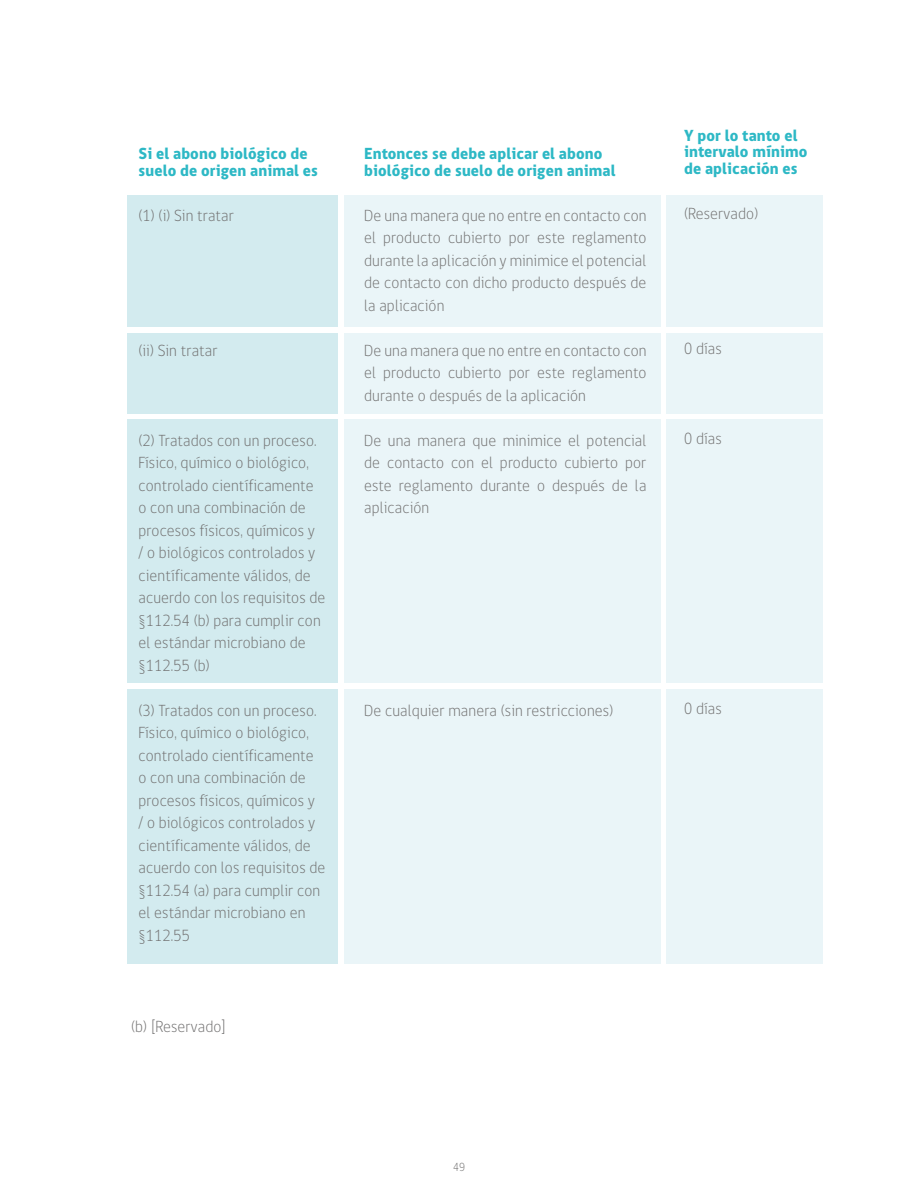
<style>
.page{position:relative;width:918px;height:1188px;background:#fff}
.page>*{position:absolute;margin:0;border:0;box-sizing:border-box;transform-origin:0 0}
.t1{font:300 16.5px/22.5px "gob CL";letter-spacing:.01em;color:#706f6f;text-align:justify;scale:.95 1}
.t2{font:800 16.5px/16.5px "gob CL";letter-spacing:.01em;color:#2db8c5;scale:.95 1}
.t3{font:300 12px "gob CL";color:#706f6f;scale:.95 1}
</style>
<div class="page">
<div style="left:128px;top:196px;width:210px;height:131px;background:#d3ebef"></div>
<div style="left:128px;top:333px;width:210px;height:81px;background:#d3ebef"></div>
<div style="left:128px;top:420px;width:210px;height:263px;background:#d3ebef"></div>
<div style="left:128px;top:689px;width:210px;height:275px;background:#d3ebef"></div>
<div style="left:344px;top:196px;width:317px;height:131px;background:#eaf5f8"></div>
<div style="left:666px;top:196px;width:157px;height:131px;background:#eaf5f8"></div>
<div style="left:344px;top:333px;width:317px;height:81px;background:#eaf5f8"></div>
<div style="left:344px;top:420px;width:317px;height:263px;background:#eaf5f8"></div>
<div style="left:666px;top:333px;width:157px;height:81px;background:#eaf5f8"></div>
<div style="left:666px;top:420px;width:157px;height:263px;background:#eaf5f8"></div>
<div style="left:344px;top:689px;width:317px;height:275px;background:#eaf5f8"></div>
<div style="left:666px;top:689px;width:157px;height:275px;background:#eaf5f8"></div>
<p class="t2" style="left:139px;top:146px;width:190px">Si el abono biológico de suelo de origen animal es</p>
<p class="t1" style="left:139px;top:204px;width:102px">(1) (i) Sin tratar</p>
<p class="t1" style="left:139px;top:339px;width:85px">(ii) Sin tratar</p>
<p class="t1" style="left:139px;top:429px;width:198px;text-align:left">(2) Tratados con un proceso.<br>Físico, químico o biológico, controlado científicamente o con una combinación de procesos físicos, químicos y<br>/ o biológicos controlados y científicamente válidos, de acuerdo con los requisitos de §112.54 (b) para cumplir con el estándar microbiano de §112.55 (b)</p>
<p class="t1" style="left:139px;top:699px;width:198px;text-align:left">(3) Tratados con un proceso.<br>Físico, químico o biológico, controlado científicamente o con una combinación de procesos físicos, químicos y<br>/ o biológicos controlados y científicamente válidos, de acuerdo con los requisitos de §112.54 (a) para cumplir con el estándar microbiano en §112.55</p>
<p class="t1" style="left:131px;top:1015px;width:101px">(b) [Reservado]</p>
<p class="t2" style="left:364px;top:146px;width:266px">Entonces se debe aplicar el abono biológico de suelo de origen animal</p>
<p class="t1" style="left:364px;top:204px;width:299px">De una manera que no entre en contacto con el producto cubierto por este reglamento durante la aplicación y minimice el potencial de contacto con dicho producto después de la aplicación</p>
<p class="t1" style="left:364px;top:339px;width:299px">De una manera que no entre en contacto con el producto cubierto por este reglamento durante o después de la aplicación</p>
<p class="t1" style="left:364px;top:429px;width:299px">De una manera que minimice el potencial de contacto con el producto cubierto por este reglamento durante o después de la aplicación</p>
<p class="t2" style="left:684px;top:127px;width:131px">Y por lo tanto el intervalo mínimo de aplicación es</p>
<p class="t1" style="left:684px;top:202px;width:80px">(Reservado)</p>
<p class="t1" style="left:684px;top:337px;width:41px">0 días</p>
<p class="t1" style="left:684px;top:427px;width:41px">0 días</p>
<p class="t1" style="left:364px;top:699px;width:264px">De cualquier manera (sin restricciones)</p>
<p class="t1" style="left:684px;top:697px;width:41px">0 días</p>
<p class="t3" style="left:453px;top:1158px;width:14px">49</p>
</div>
